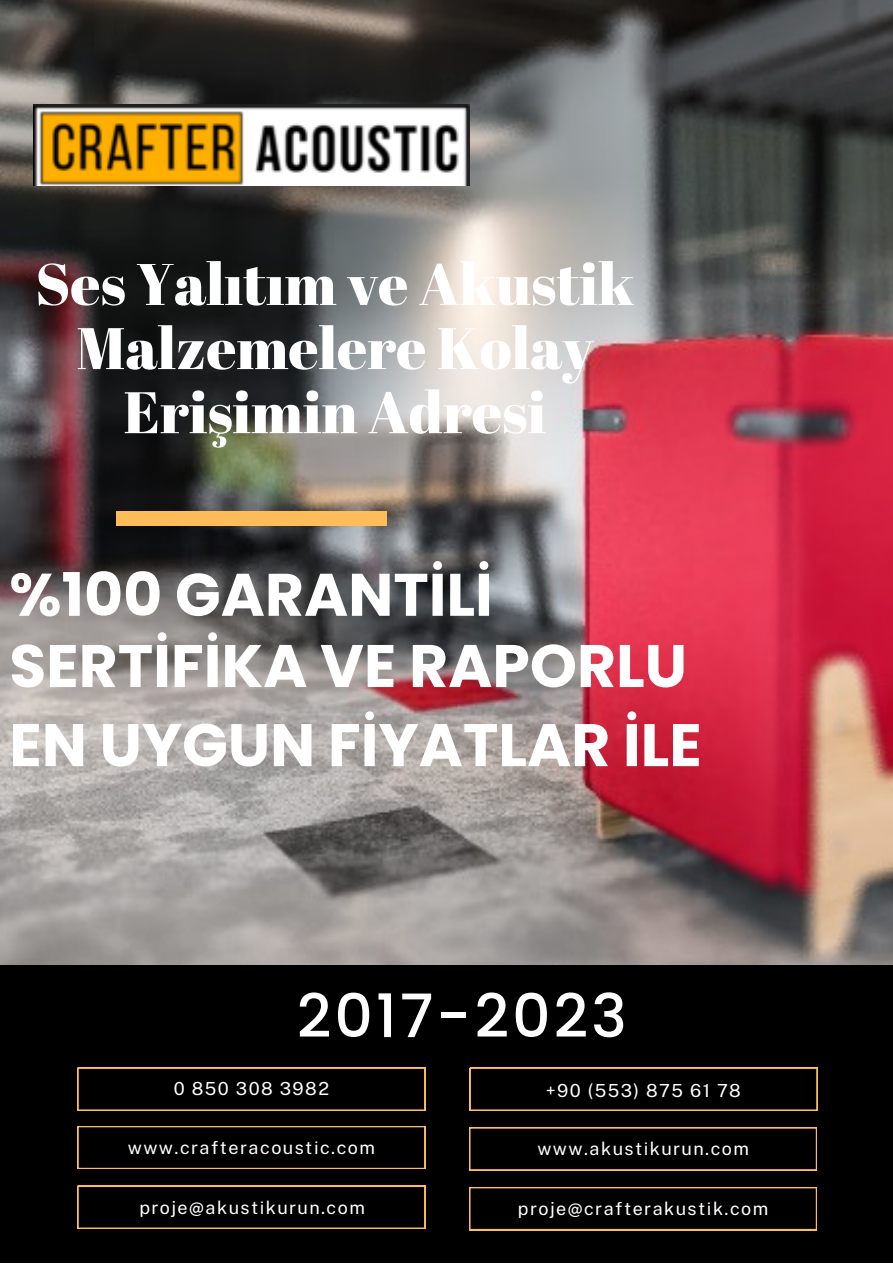
<style>
.page{position:relative;width:893px;height:1264px;background:#fff}
.page>*{position:absolute;margin:0;border:0;box-sizing:border-box;transform-origin:0 0}
.t1{font:700 60px "Poppins";color:#fff}
.t2{font:500 60px "Poppins";letter-spacing:.05em;color:#fff}
.t3{font:58.5px/64.1px "Abril Fatface";color:#fff;text-align:center}
.t4{font:18px "Public Sans";letter-spacing:.08em;color:#fff}
</style>
<div class="page">
<img style="left:0;top:0;width:892px;height:965px">
<div style="left:0;top:965px;width:892px;height:297px;background:#000"></div>
<div style="left:116px;top:511px;width:270px;height:15px;background:#ffbd59"></div>
<img style="left:33px;top:104px;width:437px;height:81px">
<svg style="left:78px;top:1126px;width:347px;height:42px"></svg>
<svg style="left:78px;top:1185px;width:347px;height:43px"></svg>
<svg style="left:78px;top:1067px;width:347px;height:43px"></svg>
<svg style="left:469px;top:1127px;width:347px;height:43px"></svg>
<svg style="left:469px;top:1187px;width:347px;height:42px"></svg>
<svg style="left:470px;top:1067px;width:347px;height:43px"></svg>
<p class="t3" style="left:35px;top:250px;width:600px">Ses Yalıtım ve Akustik<br>Malzemelere Kolay<br>Erişimin Adresi</p>
<p class="t1" style="left:9px;top:553px;width:485px">%100 GARANTİLİ</p>
<p class="t1" style="left:9px;top:624px;width:679px">SERTİFİKA VE RAPORLU</p>
<p class="t1" style="left:9px;top:703px;width:693px">EN UYGUN FİYATLAR İLE</p>
<p class="t2" style="left:297px;top:974px;width:331px">2017-2023</p>
<p class="t4" style="left:174px;top:1078px;width:157px">0 850 308 3982</p>
<p class="t4" style="left:545px;top:1079px;width:196px">+90 (553) 875 61 78</p>
<p class="t4" style="left:128px;top:1136px;width:248px">www.crafteracoustic.com</p>
<p class="t4" style="left:537px;top:1137px;width:213px">www.akusti kurun.com</p>
<p class="t4" style="left:139px;top:1196px;width:227px">proje@akusti kurun.com</p>
<p class="t4" style="left:518px;top:1197px;width:252px">proje@crafterakusti k.com</p>
</div>
